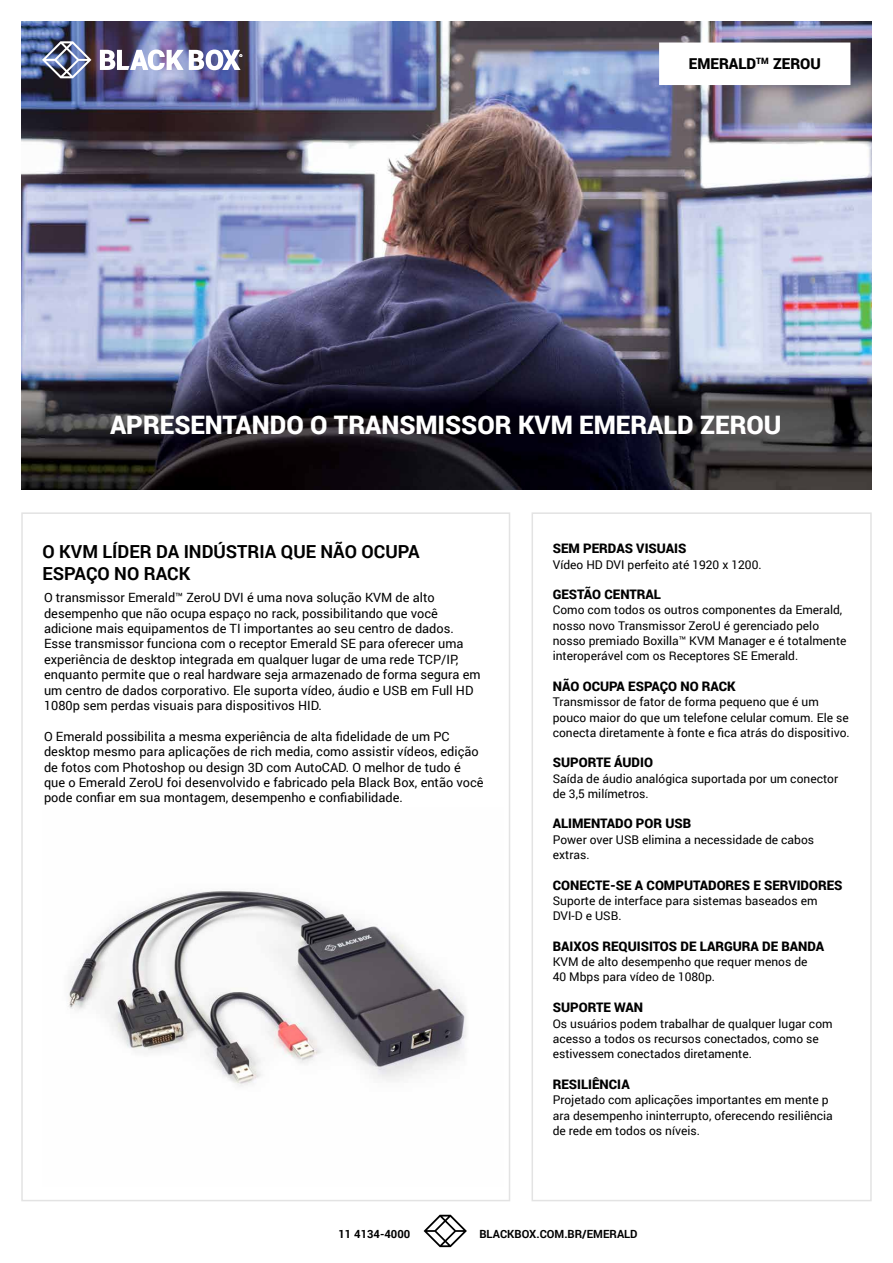
<style>
.page{position:relative;width:893px;height:1263px;background:#fff}
.page>*{position:absolute;margin:0;border:0;box-sizing:border-box;transform-origin:0 0}
.t1{font:900 25.5px "Roboto";color:#fff}
.t2{font:700 18px/21.6px "Roboto";color:#000}
.t3{font:900 15px "Roboto";color:#000}
.t4{font:900 13.2px "Roboto";color:#000}
.t5{font:12.75px/15.5px "Roboto";color:#000}
.t6{font:12px/15.3px "Roboto";color:#000}
.t7{font:700 11.25px "Roboto";color:#000}
</style>
<div class="page">
<img style="left:68px;top:891px;width:399px;height:195px">
<img style="left:21px;top:21px;width:851px;height:468px">
<svg style="left:424px;top:1215px;width:43px;height:32px"></svg>
<svg style="left:42px;top:41px;width:49px;height:37px"></svg>
<svg style="left:100px;top:50px;width:142px;height:20px"></svg>
<div style="left:659px;top:43px;width:191px;height:42px;background:#fff"></div>
<div style="left:531px;top:512px;width:341px;height:689px;border:2px solid #e3e3e3"></div>
<div style="left:21px;top:512px;width:489px;height:689px;border:2px solid #e3e3e3"></div>
<p class="t3" style="left:689px;top:53px;width:133px">EMERALD<sup>TM</sup> ZEROU</p>
<h1 class="t1" style="left:110px;top:406px;width:673px">APRESENTANDO O TRANSMISSOR KVM EMERALD ZEROU</h1>
<h2 class="t2" style="left:43px;top:540px;width:378px">O KVM LÍDER DA INDÚSTRIA QUE NÃO OCUPA<br>ESPAÇO NO RACK</h2>
<p class="t4" style="left:553px;top:539px;width:135px">SEM PERDAS VISUAIS</p>
<p class="t6" style="left:553px;top:556px;width:210px">Vídeo HD DVI perfeito até 1920 x 1200.</p>
<p class="t4" style="left:553px;top:585px;width:110px">GESTÃO CENTRAL</p>
<p class="t6" style="left:553px;top:602px;width:295px">Como com todos os outros componentes da Emerald, nosso novo Transmissor ZeroU é gerenciado pelo nosso premiado Boxilla™ KVM Manager e é totalmente interoperável com os Receptores SE Emerald.</p>
<p class="t4" style="left:553px;top:677px;width:184px">NÃO OCUPA ESPAÇO NO RACK</p>
<p class="t6" style="left:553px;top:694px;width:298px">Transmissor de fator de forma pequeno que é um pouco maior do que um telefone celular comum. Ele se conecta diretamente à fonte e fica atrás do dispositivo.</p>
<p class="t4" style="left:553px;top:753px;width:102px">SUPORTE ÁUDIO</p>
<p class="t6" style="left:553px;top:770px;width:287px">Saída de áudio analógica suportada por um conector de 3,5 milímetros.</p>
<p class="t4" style="left:553px;top:814px;width:140px">ALIMENTADO POR USB</p>
<p class="t6" style="left:553px;top:831px;width:263px">Power over USB elimina a necessidade de cabos extras.</p>
<p class="t4" style="left:553px;top:875px;width:291px">CONECTE-SE A COMPUTADORES E SERVIDORES</p>
<p class="t6" style="left:553px;top:892px;width:266px">Suporte de interface para sistemas baseados em<br>DVI-D e USB.</p>
<p class="t4" style="left:553px;top:937px;width:273px">BAIXOS REQUISITOS DE LARGURA DE BANDA</p>
<p class="t6" style="left:553px;top:954px;width:256px">KVM de alto desempenho que requer menos de<br>40 Mbps para vídeo de 1080p.</p>
<p class="t4" style="left:553px;top:998px;width:92px">SUPORTE WAN</p>
<p class="t6" style="left:553px;top:1015px;width:281px">Os usuários podem trabalhar de qualquer lugar com acesso a todos os recursos conectados, como se estivessem conectados diretamente.</p>
<p class="t4" style="left:553px;top:1075px;width:78px">RESILIÊNCIA</p>
<p class="t6" style="left:553px;top:1092px;width:282px">Projetado com aplicações importantes em mente p ara desempenho ininterrupto, oferecendo resiliência de rede em todos os níveis.</p>
<p class="t5" style="left:44px;top:590px;width:438px">O transmissor Emerald™ ZeroU DVI é uma nova solução KVM de alto desempenho que não ocupa espaço no rack, possibilitando que você adicione mais equipamentos de TI importantes ao seu centro de dados.<br>Esse transmissor funciona com o receptor Emerald SE para oferecer uma experiência de desktop integrada em qualquer lugar de uma rede TCP/IP, enquanto permite que o real hardware seja armazenado de forma segura em um centro de dados corporativo. Ele suporta vídeo, áudio e USB em Full HD 1080p sem perdas visuais para dispositivos HID.</p>
<p class="t5" style="left:44px;top:728px;width:441px">O Emerald possibilita a mesma experiência de alta fidelidade de um PC desktop mesmo para aplicações de rich media, como assistir vídeos, edição de fotos com Photoshop ou design 3D com AutoCAD. O melhor de tudo é que o Emerald ZeroU foi desenvolvido e fabricado pela Black Box, então você pode confiar em sua montagem, desempenho e confiabilidade.</p>
<p class="t7" style="left:338px;top:1226px;width:73px">11 4134-4000</p>
<p class="t7" style="left:479px;top:1226px;width:160px">BLACKBOX.COM.BR/EMERALD</p>
</div>
